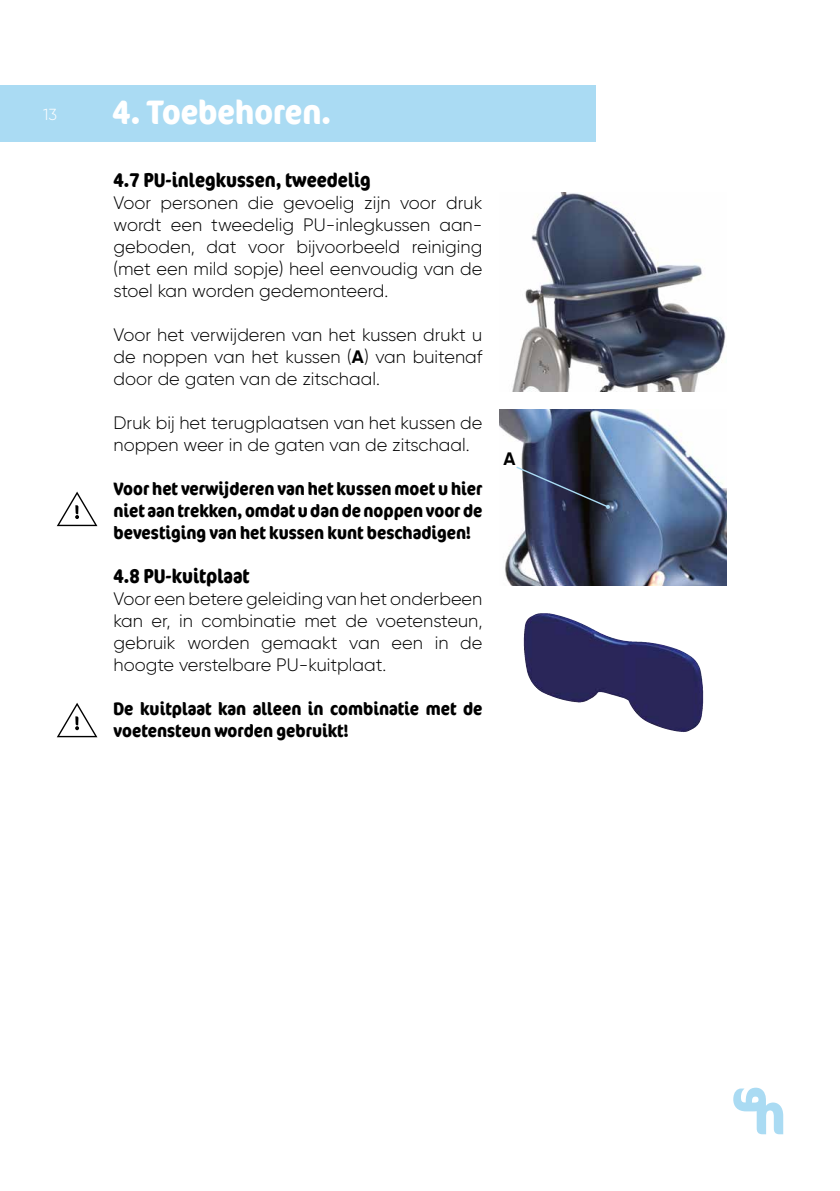
<style>
.page{position:relative;width:840px;height:1191px;background:#fff}
.page>*{position:absolute;margin:0;border:0;box-sizing:border-box;transform-origin:0 0}
.t1{font:700 condensed 34px "Cocon Offc Pro";color:#fff}
.t2{font:700 condensed 20px "Cocon Offc Pro";color:#000}
.t3{font:300 18px/22px "Gilroy";color:#000;text-align:justify}
.t4{font:700 condensed 18px/22px "Cocon Offc Pro";color:#000;text-align:justify}
.t5{font:700 18px "Gilroy";color:#000}
.t6{font:300 16px "Gilroy";color:#fff}
.s1{font-weight:700}
</style>
<div class="page">
<div style="left:0;top:85px;width:595px;height:57px;background:#aadbf3"></div>
<svg style="left:733px;top:1087px;width:49px;height:47px"></svg>
<svg style="left:57px;top:491px;width:40px;height:35px"></svg>
<svg style="left:57px;top:702px;width:40px;height:35px"></svg>
<img style="left:523px;top:613px;width:33px;height:85px">
<img style="left:512px;top:193px;width:214px;height:199px">
<img style="left:499px;top:409px;width:227px;height:176px">
<svg style="left:514px;top:465px;width:96px;height:44px"></svg>
<p class="t6" style="left:43px;top:104px;width:15px">13</p>
<h1 class="t1" style="left:113px;top:88px;width:220px">4. Toebehoren.</h1>
<p class="t2" style="left:113px;top:165px;width:259px">4.7 PU-inlegkussen, tweedelig</p>
<p class="t3" style="left:113px;top:191px;width:370px">Voor personen die gevoelig zijn voor druk wordt een tweedelig PU-inlegkussen aan&shy;geboden, dat voor bijvoorbeeld reiniging (met een mild sopje) heel eenvoudig van de stoel kan worden gedemonteerd.</p>
<p class="t3" style="left:113px;top:323px;width:370px">Voor het verwijderen van het kussen drukt u de noppen van het kussen (<span class="s1">A</span>) van buitenaf door de gaten van de zitschaal.</p>
<p class="t3" style="left:113px;top:411px;width:370px">Druk bij het terugplaatsen van het kussen de noppen weer in de gaten van de zitschaal.</p>
<p class="t4" style="left:113px;top:477px;width:370px">Voor het verwijderen van het kussen moet u hier niet aan trekken, omdat u dan de noppen voor de bevestiging van het kussen kunt beschadigen!</p>
<p class="t2" style="left:113px;top:561px;width:137px">4.8 PU-kuitplaat</p>
<p class="t3" style="left:113px;top:587px;width:370px">Voor een betere geleiding van het onderbeen kan er, in combinatie met de voetensteun, gebruik worden gemaakt van een in de hoogte verstelbare PU-kuitplaat.</p>
<p class="t4" style="left:113px;top:697px;width:370px">De kuitplaat kan alleen in combinatie met de voetensteun worden gebruikt!</p>
<p class="t5" style="left:503px;top:447px;width:14px">A</p>
</div>
